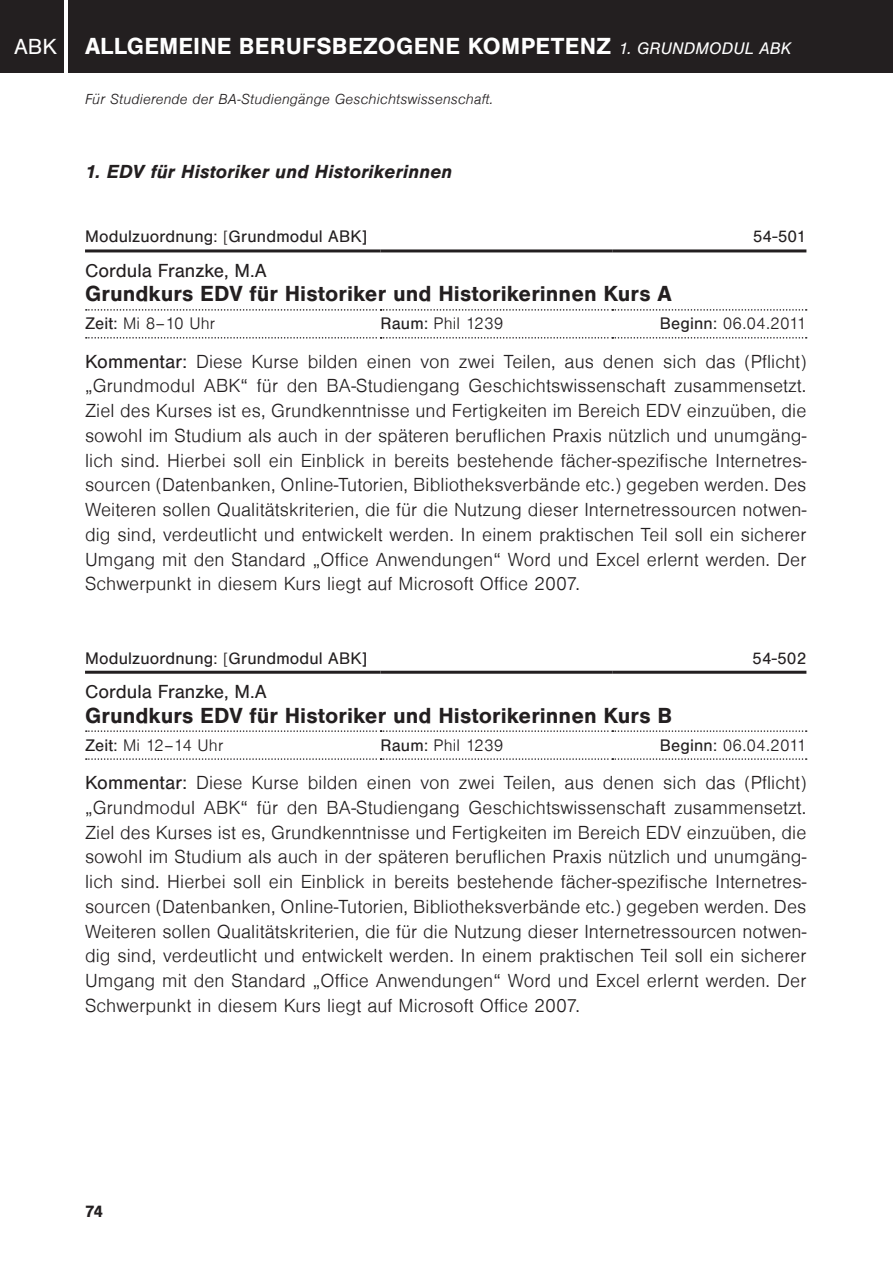
<style>
.page{position:relative;width:893px;height:1263px;background:#fff}
.page>*{position:absolute;margin:0;border:0;box-sizing:border-box;transform-origin:0 0}
.t1{font:700 24px "Sans";letter-spacing:.01em;color:#fff}
.t2{font:700 22.5px "Sans";color:#231f20}
.t3{font:300 19.5px/24.8px "Sans";letter-spacing:.005em;color:#231f20;text-align:justify}
.t4{font:italic 700 19.5px "Sans";letter-spacing:.005em;color:#231f20}
.t5{font:19.5px "Sans";letter-spacing:-.01em;color:#231f20}
.t6{font:300 17.25px "Sans";letter-spacing:.01em;color:#231f20}
.t7{font:17.25px "Sans";letter-spacing:.01em;color:#231f20}
.t8{font:700 17.25px "Sans";color:#231f20}
.t9{font:italic 300 15px "Sans";letter-spacing:.01em;color:#231f20}
.s1{font-weight:400;font-size:22.5px}
.s2{font-weight:400;font-style:italic;font-size:17.25px}
.s3{font-weight:300}
.s4{font-weight:400}
</style>
<div class="page">
<div style="left:68px;top:0;width:825px;height:72px;background:#231f20"></div>
<div style="left:0;top:0;width:64px;height:72px;background:#231f20"></div>
<hr style="left:612px;top:249px;width:194px;height:3px;background:#231f20">
<hr style="left:85px;top:249px;width:296px;height:3px;background:#231f20">
<hr style="left:381px;top:249px;width:231px;height:3px;background:#231f20">
<svg style="left:86px;top:309px;width:721px;height:2px"></svg>
<svg style="left:86px;top:337px;width:721px;height:2px"></svg>
<hr style="left:612px;top:671px;width:194px;height:3px;background:#231f20">
<hr style="left:85px;top:671px;width:296px;height:3px;background:#231f20">
<hr style="left:381px;top:671px;width:231px;height:3px;background:#231f20">
<svg style="left:86px;top:730px;width:721px;height:2px"></svg>
<svg style="left:86px;top:758px;width:721px;height:2px"></svg>
<p class="t1" style="left:14px;top:33px;width:768px"><span class="s1">AbK</span> Allgemeine Berufsbezogene Kompetenz <span class="s2">1. GRUNDMODUL ABK</span></p>
<p class="t9" style="left:85px;top:90px;width:410px">Für Studierende der BA-Studiengänge Geschichtswissenschaft.</p>
<p class="t4" style="left:85px;top:160px;width:369px">1. EDV für Historiker und Historikerinnen</p>
<p class="t7" style="left:85px;top:227px;width:284px">Modulzuordnung: <span class="s3">[</span>Grundmodul ABK]</p>
<p class="t7" style="left:753px;top:227px;width:55px">54-501</p>
<p class="t5" style="left:85px;top:259px;width:183px">Cordula Franzke, M .A</p>
<p class="t2" style="left:85px;top:281px;width:588px">Grundkurs EDV für Historiker und Historikerinnen Kurs A</p>
<p class="t6" style="left:85px;top:315px;width:132px"><span class="s4">Zeit:</span> Mi 8–10 Uhr</p>
<p class="t6" style="left:381px;top:315px;width:125px"><span class="s4">Raum:</span> Phil 1239</p>
<p class="t6" style="left:660px;top:315px;width:148px"><span class="s4">Beginn:</span> 06.04.2011</p>
<p class="t3" style="left:85px;top:349px;width:723px"><span class="s4">Kommentar:</span> Diese Kurse bilden einen von zwei Teilen, aus denen sich das (Pflicht) „Grundmodul ABK“ für den BA-Studiengang Geschichtswissenschaft zusammensetzt.<br>Ziel des Kurses ist es, Grundkenntnisse und Fertigkeiten im Bereich EDV einzuüben, die sowohl im Studium als auch in der späteren beruflichen Praxis nützlich und unumgäng&shy;lich sind. Hierbei soll ein Einblick in bereits bestehende fächer-spezifische Internetres&shy;sourcen (Datenbanken, Online-Tutorien, Bibliotheksverbände etc.) gegeben werden. Des Weiteren sollen Qualitätskriterien, die für die Nutzung dieser Internetressourcen notwen&shy;dig sind, verdeutlicht und entwickelt werden. In einem praktischen Teil soll ein sicherer Umgang mit den Standard „Office Anwendungen“ Word und Excel erlernt werden. Der Schwerpunkt in diesem Kurs liegt auf M icrosoft Office 2007.</p>
<p class="t7" style="left:85px;top:648px;width:284px">Modulzuordnung: <span class="s3">[</span>Grundmodul ABK]</p>
<p class="t7" style="left:752px;top:648px;width:56px">54-502</p>
<p class="t5" style="left:85px;top:681px;width:183px">Cordula Franzke, M .A</p>
<p class="t2" style="left:85px;top:702px;width:588px">Grundkurs EDV für Historiker und Historikerinnen Kurs B</p>
<p class="t6" style="left:85px;top:736px;width:140px"><span class="s4">Zeit:</span> Mi 12–14 Uhr</p>
<p class="t6" style="left:381px;top:736px;width:125px"><span class="s4">Raum:</span> Phil 1239</p>
<p class="t6" style="left:660px;top:736px;width:148px"><span class="s4">Beginn:</span> 06.04.2011</p>
<p class="t3" style="left:85px;top:771px;width:723px"><span class="s4">Kommentar:</span> Diese Kurse bilden einen von zwei Teilen, aus denen sich das (Pflicht) „Grundmodul ABK“ für den BA-Studiengang Geschichtswissenschaft zusammensetzt.<br>Ziel des Kurses ist es, Grundkenntnisse und Fertigkeiten im Bereich EDV einzuüben, die sowohl im Studium als auch in der späteren beruflichen Praxis nützlich und unumgäng&shy;lich sind. Hierbei soll ein Einblick in bereits bestehende fächer-spezifische Internetres&shy;sourcen (Datenbanken, Online-Tutorien, Bibliotheksverbände etc.) gegeben werden. Des Weiteren sollen Qualitätskriterien, die für die Nutzung dieser Internetressourcen notwen&shy;dig sind, verdeutlicht und entwickelt werden. In einem praktischen Teil soll ein sicherer Umgang mit den Standard „Office Anwendungen“ Word und Excel erlernt werden. Der Schwerpunkt in diesem Kurs liegt auf M icrosoft Office 2007.</p>
<p class="t8" style="left:85px;top:1202px;width:20px">74</p>
</div>
